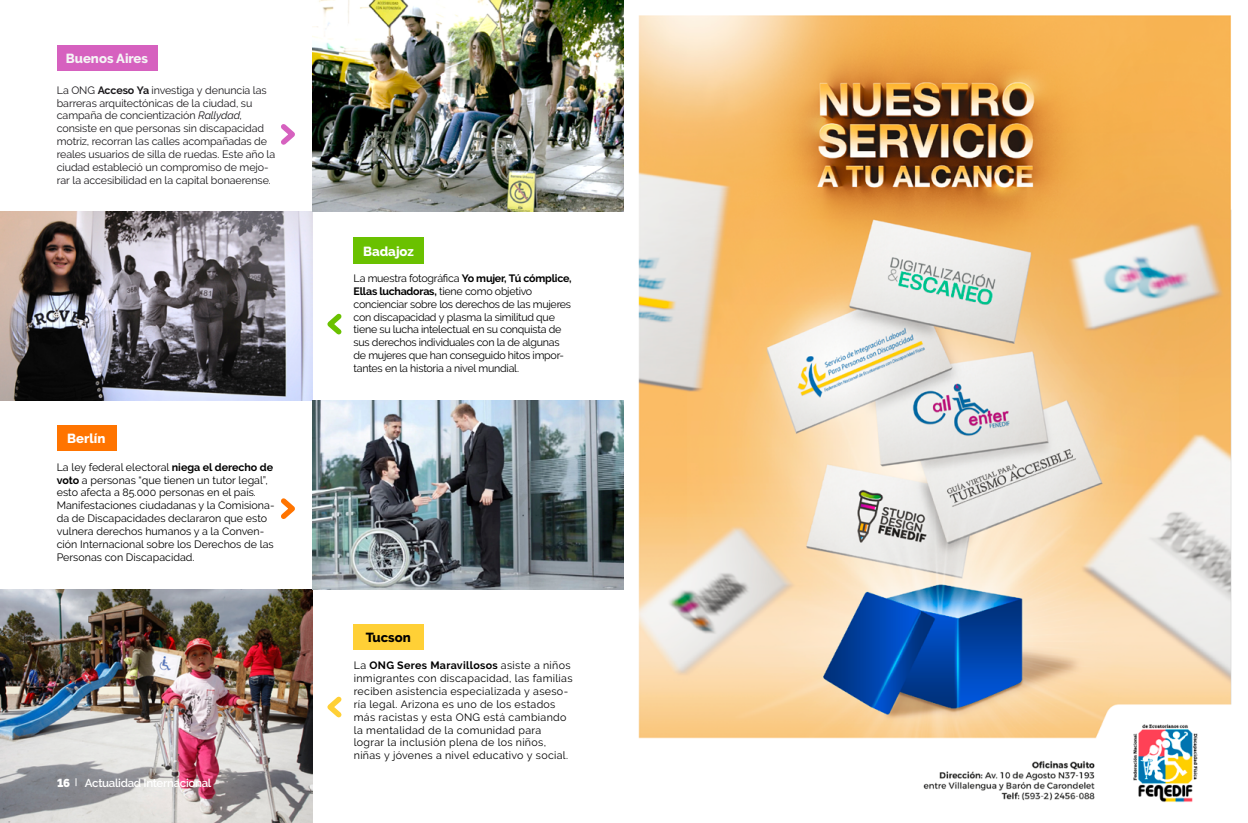
<style>
.page{position:relative;width:1248px;height:823px;background:#fff}
.page>*{position:absolute;margin:0;border:0;box-sizing:border-box;transform-origin:0 0}
.t1{font:800 13.1px "Raleway";color:#fff}
.t2{font:800 13.1px "Raleway";color:#f5f5f6}
.t3{font:800 13.1px "Raleway";color:#000}
.t4{font:600 11.5px "Raleway";letter-spacing:-.025em;color:#fff}
.t5{font:900 11.5px "Raleway";color:#fff}
.t6{font:10.7px/12.8px "Raleway";letter-spacing:-.01em;color:#1a181b}
.t7{font:10.7px/12.8px "Raleway";letter-spacing:-.025em;color:#000}
.t8{font:10.7px/12.8px "Raleway";color:#000}
.t9{font:10.7px/12.8px "Raleway";letter-spacing:.025em;color:#000}
.s1{font-weight:700}
.s2{font-style:italic}
</style>
<div class="page">
<div style="left:57px;top:45px;width:100px;height:25px;background:#d661bf"></div>
<div style="left:57px;top:424px;width:59px;height:26px;background:#ff7400"></div>
<div style="left:353px;top:624px;width:70px;height:25px;background:#ffd036"></div>
<div style="left:353px;top:236px;width:70px;height:27px;background:#6ac100"></div>
<svg style="left:281px;top:124px;width:14px;height:21px"></svg>
<svg style="left:281px;top:498px;width:14px;height:21px"></svg>
<svg style="left:327px;top:313px;width:15px;height:22px"></svg>
<svg style="left:327px;top:696px;width:15px;height:22px"></svg>
<img style="left:0;top:589px;width:312px;height:233px">
<img style="left:0;top:211px;width:312px;height:189px">
<img style="left:312px;top:0;width:312px;height:211px">
<img style="left:312px;top:400px;width:312px;height:189px">
<img style="left:638px;top:15px;width:594px;height:787px">
<p class="t2" style="left:66px;top:51px;width:84px">Buenos Aires</p>
<p class="t6" style="left:57px;top:83px;width:220px">La ONG <span class="s1">Acceso Ya</span> investiga y denuncia las barreras arquitectónicas de la ciudad, su campaña de concientización <span class="s2">Rallydad</span>, consiste en que personas sin discapacidad motriz, recorran las calles acompañadas de reales usuarios de silla de ruedas. Este año la ciudad estableció un compromiso de mejo&shy;rar la accesibilidad en la capital bonaerense.</p>
<p class="t1" style="left:67px;top:430px;width:40px">Berlín</p>
<p class="t8" style="left:57px;top:460px;width:219px">La ley federal electoral <span class="s1">niega el derecho de voto</span> a personas “que tienen un tutor legal”, esto afecta a 85.000 personas en el país.<br>Manifestaciones ciudadanas y la Comisiona&shy;da de Discapacidades declararon que esto vulnera derechos humanos y a la Conven&shy;ción Internacional sobre los Derechos de las Personas con Discapacidad.</p>
<p class="t5" style="left:57px;top:775px;width:14px">16</p>
<p class="t4" style="left:85px;top:775px;width:128px">Actualidad Internacional</p>
<p class="t1" style="left:363px;top:243px;width:52px">Badajoz</p>
<p class="t7" style="left:353px;top:272px;width:220px">La muestra fotográfica <span class="s1">Yo mujer, Tú cómplice, Ellas luchadoras,</span> tiene como objetivo concienciar sobre los derechos de las mujeres con discapacidad y plasma la similitud que tiene su lucha intelectual en su conquista de sus derechos individuales con la de algunas de mujeres que han conseguido hitos impor&shy;tantes en la historia a nivel mundial.</p>
<p class="t3" style="left:366px;top:629px;width:47px">Tucson</p>
<p class="t9" style="left:354px;top:658px;width:220px">La <span class="s1">ONG Seres Maravillosos</span> asiste a niños inmigrantes con discapacidad, las familias reciben asistencia especializada y aseso&shy;ría legal. Arizona es uno de los estados más racistas y esta ONG está cambiando la mentalidad de la comunidad para lograr la inclusión plena de los niños, niñas y jóvenes a nivel educativo y social.</p>
</div>
